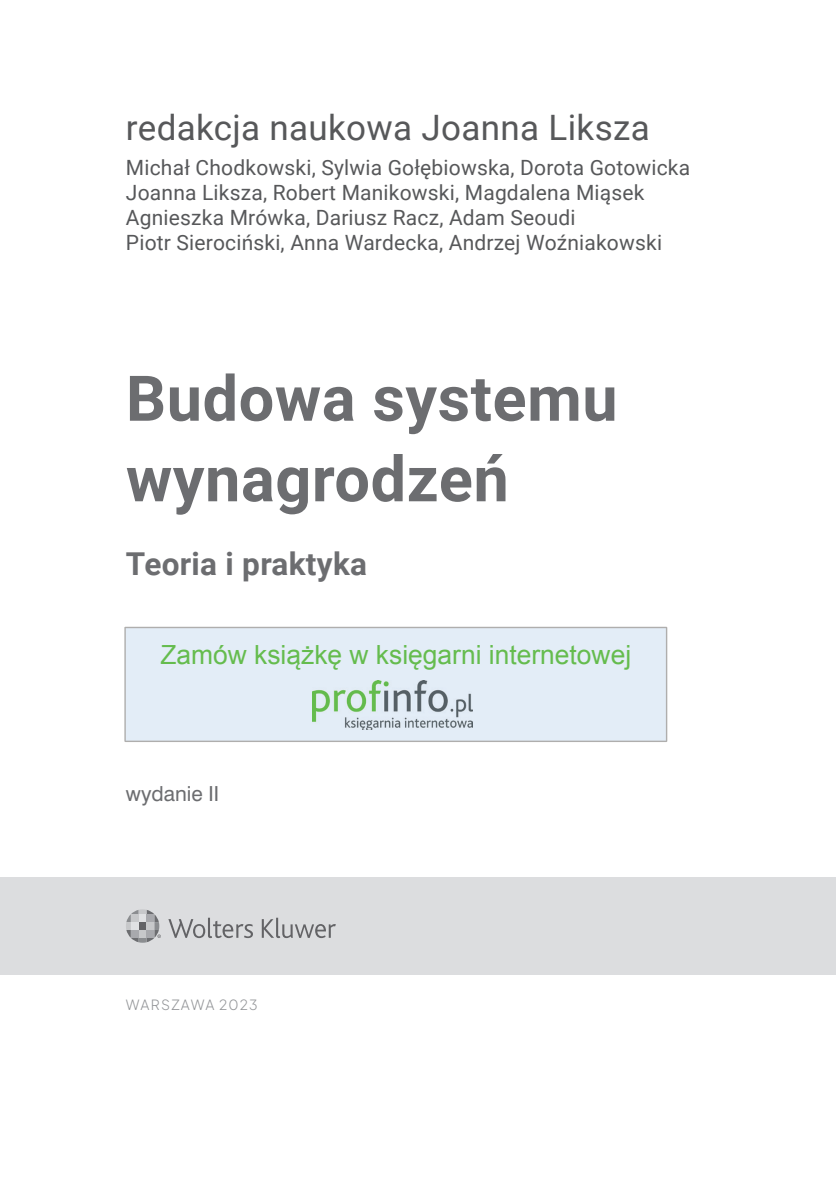
<style>
.page{position:relative;width:836px;height:1189px;background:#fff}
.page>*{position:absolute;margin:0;border:0;box-sizing:border-box;transform-origin:0 0}
._1_tytul_okladka{font:700 63px/80.5px "Roboto";letter-spacing:.01em;color:#6c6d70}
._1_autor_okladka{font:35px "Roboto";letter-spacing:.01em;color:#57585a}
._1_tytul_okladka-2{font:700 31.5px "Roboto";letter-spacing:.01em;color:#6c6d70}
.t1{font:26.43px "Arial";color:#65bc4e}
._1_autor_okladka-2{font:21px/25.2px "Roboto";letter-spacing:.01em;color:#57585a}
._1_nazwisko_tlumacz{font:19.25px "Swis 721 PL";color:#6c6d70}
._1_warszawa{font:14px "Plus Jakarta Sans";letter-spacing:.08em;color:#939598}
</style>
<div class="page">
<div style="left:0;top:877px;width:835px;height:97px;background:#dcdddf"></div>
<svg style="left:168px;top:917px;width:85px;height:21px"></svg>
<svg style="left:262px;top:917px;width:74px;height:21px"></svg>
<svg style="left:126px;top:909px;width:35px;height:33px"></svg>
<div style="left:131px;top:914px;width:8px;height:8px;background:#c7c8ca"></div>
<div style="left:131px;top:922px;width:8px;height:7px;background:#e0e1e3"></div>
<div style="left:131px;top:929px;width:8px;height:8px;background:#a8a9ad"></div>
<div style="left:139px;top:914px;width:7px;height:8px;background:#e0e1e3"></div>
<div style="left:139px;top:922px;width:7px;height:7px;background:#636366"></div>
<div style="left:139px;top:929px;width:7px;height:8px;background:#c7c8ca"></div>
<div style="left:146px;top:914px;width:8px;height:8px;background:#a8a9ad"></div>
<div style="left:146px;top:922px;width:8px;height:7px;background:#c7c8ca"></div>
<div style="left:146px;top:929px;width:8px;height:8px;background:#a8a9ad"></div>
<svg style="left:124px;top:626px;width:543px;height:116px;background:#e0eaf3"></svg>
<div style="left:133px;top:644px;width:525px;height:34px;background:#e3edf7"></div>
<div style="left:312px;top:680px;width:167px;height:52px;background:#e3edf7"></div>
<img style="left:312px;top:680px;width:160px;height:49px">
<p class="_1_autor_okladka" style="left:126px;top:103px;width:525px">redakcja naukowa Joanna Liksza</p>
<p class="_1_autor_okladka-2" style="left:126px;top:154px;width:565px">Michał Chodkowski, Sylwia Gołębiowska, Dorota Gotowicka Joanna Liksza, Robert Manikowski, Magdalena Miąsek Agnieszka Mrówka, Dariusz Racz, Adam Seoudi<br>Piotr Sierociński, Anna Wardecka, Andrzej Woźniakowski</p>
<p class="_1_tytul_okladka" style="left:126px;top:356px;width:493px">Budowa systemu wynagrodzeń</p>
<p class="_1_tytul_okladka-2" style="left:126px;top:541px;width:242px">Teoria i praktyka</p>
<p class="t1" style="left:160px;top:637px;width:472px">Zamów książkę w księgarni internetowej</p>
<p class="_1_nazwisko_tlumacz" style="left:126px;top:781px;width:95px">wydanie II</p>
<p class="_1_warszawa" style="left:126px;top:993px;width:133px">WARSZAWA 2023</p>
</div>
